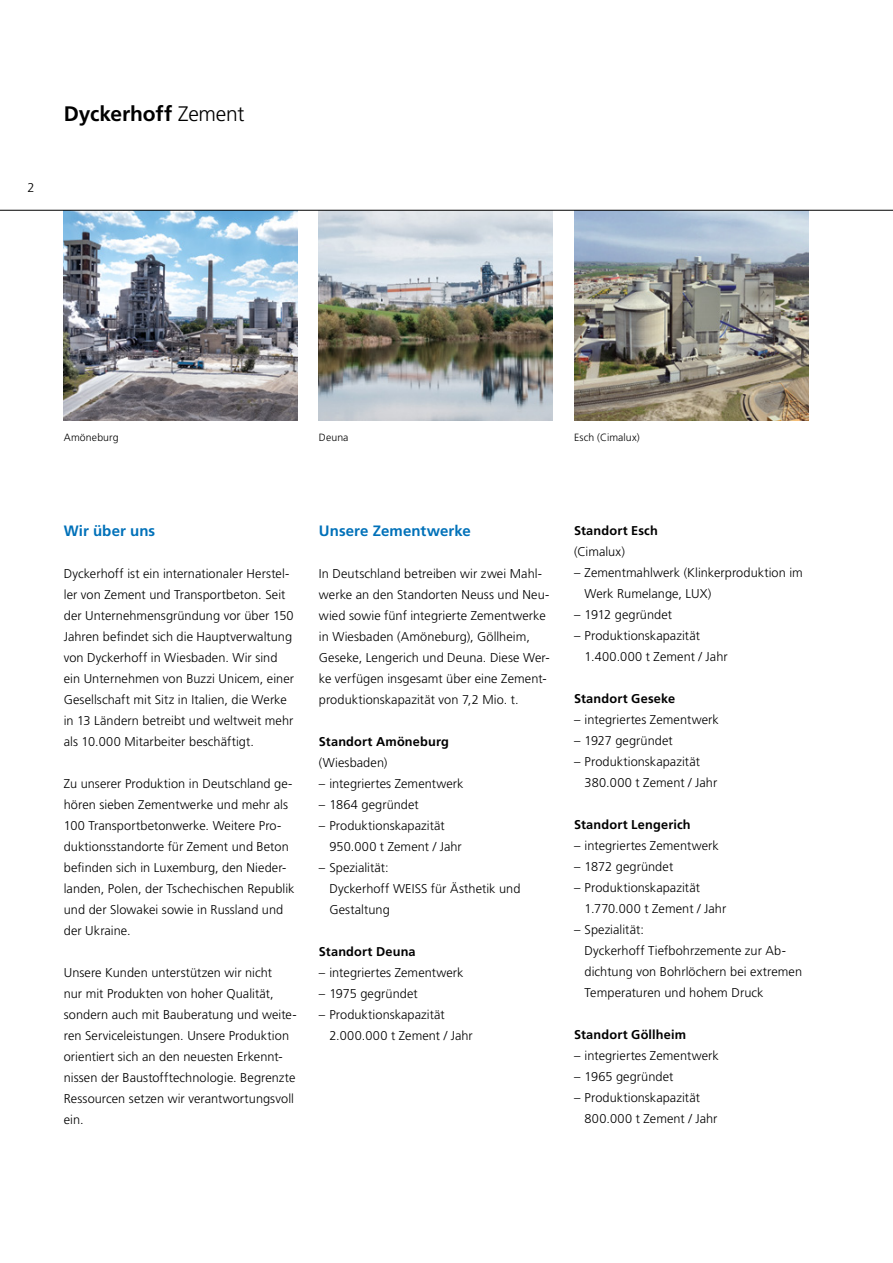
<style>
.page{position:relative;width:893px;height:1263px;background:#fff}
.page>*{position:absolute;margin:0;border:0;box-sizing:border-box;transform-origin:0 0}
.t1{font:700 21px "Frutiger LT Std";letter-spacing:-.005em;color:#000}
.t2{font:700 15px "Frutiger LT Std";letter-spacing:.005em;color:#0071b9}
.t3{font:300 12.75px/21px "Frutiger LT Std";letter-spacing:.005em;color:#000}
.t4{font:700 12.75px "Frutiger LT Std";letter-spacing:.01em;color:#000}
.t5{font:300 10.5px "Frutiger LT Std";letter-spacing:.01em;color:#000}
.s1{font-weight:300}
</style>
<div class="page">
<img style="left:64px;top:211px;width:234px;height:209px">
<img style="left:319px;top:211px;width:234px;height:209px">
<img style="left:574px;top:211px;width:234px;height:209px">
<hr style="left:0;top:210px;width:893px;height:1px;background:#000">
<p class="t3" style="left:28px;top:177px;width:9px">2</p>
<h1 class="t1" style="left:64px;top:101px;width:182px">Dyckerhoff <span class="s1">Zement</span></h1>
<p class="t5" style="left:64px;top:431px;width:56px">Amöneburg</p>
<p class="t5" style="left:319px;top:431px;width:31px">Deuna</p>
<p class="t5" style="left:574px;top:431px;width:67px">Esch (Cimalux)</p>
<p class="t2" style="left:64px;top:522px;width:93px">Wir über uns</p>
<p class="t3" style="left:64px;top:564px;width:232px">Dyckerhoff ist ein internationaler Herstel&shy;ler von Zement und Transportbeton. Seit der Unternehmensgründung vor über 150<br>Jahren befindet sich die Hauptverwaltung von Dyckerhoff in Wiesbaden. Wir sind ein Unternehmen von Buzzi Unicem, einer Gesellschaft mit Sitz in Italien, die Werke in 13 Ländern betreibt und weltweit mehr als 10.000 Mitarbeiter beschäftigt.</p>
<p class="t3" style="left:64px;top:774px;width:232px">Zu unserer Produktion in Deutschland ge&shy;hören sieben Zementwerke und mehr als 100 Transportbetonwerke. Weitere Pro&shy;duktionsstandorte für Zement und Beton befinden sich in Luxemburg, den Nieder&shy;landen, Polen, der Tschechischen Republik und der Slowakei sowie in Russland und der Ukraine.</p>
<p class="t3" style="left:64px;top:963px;width:234px">Unsere Kunden unterstützen wir nicht<br>nur mit Produkten von hoher Qualität, sondern auch mit Bauberatung und weite&shy;ren Serviceleistungen. Unsere Produktion orientiert sich an den neuesten Erkennt&shy;nissen der Baustofftechnologie. Begrenzte Ressourcen setzen wir verantwortungsvoll ein.</p>
<p class="t2" style="left:319px;top:522px;width:153px">Unsere Zementwerke</p>
<p class="t3" style="left:319px;top:564px;width:232px">In Deutschland betreiben wir zwei Mahl&shy;werke an den Standorten Neuss und Neu&shy;wied sowie fünf integrierte Zementwerke in Wiesbaden (Amöneburg), Göllheim, Geseke, Lengerich und Deuna. Diese Wer&shy;ke verfügen insgesamt über eine Zement&shy;produktionskapazität von 7,2 Mio. t.</p>
<p class="t4" style="left:319px;top:734px;width:132px">Standort Amöneburg</p>
<p class="t3" style="left:319px;top:753px;width:70px">(Wiesbaden)</p>
<p class="t3" style="left:319px;top:774px;width:146px">– integriertes Zementwerk</p>
<p class="t3" style="left:319px;top:795px;width:101px">– 1864 gegründet</p>
<p class="t3" style="left:329px;top:816px;width:134px;text-indent:-11px">– Produktionskapazität<br>950.000 t Zement / Jahr</p>
<p class="t3" style="left:329px;top:858px;width:193px;text-indent:-11px">– Spezialität:<br>Dyckerhoff WEISS für Ästhetik und<br>Gestaltung</p>
<p class="t4" style="left:319px;top:944px;width:98px">Standort Deuna</p>
<p class="t3" style="left:319px;top:963px;width:146px">– integriertes Zementwerk</p>
<p class="t3" style="left:319px;top:984px;width:100px">– 1975 gegründet</p>
<p class="t3" style="left:329px;top:1005px;width:145px;text-indent:-11px">– Produktionskapazität<br>2.000.000 t Zement / Jahr</p>
<p class="t4" style="left:574px;top:523px;width:85px">Standort Esch</p>
<p class="t3" style="left:574px;top:541px;width:52px">(Cimalux)</p>
<p class="t3" style="left:585px;top:562px;width:220px;text-indent:-11px">– Zementmahlwerk (Klinkerproduktion im<br>Werk Rumelange, LUX)</p>
<p class="t3" style="left:574px;top:604px;width:100px">– 1912 gegründet</p>
<p class="t3" style="left:585px;top:625px;width:145px;text-indent:-11px">– Produktionskapazität<br>1.400.000 t Zement / Jahr</p>
<p class="t4" style="left:574px;top:691px;width:103px">Standort Geseke</p>
<p class="t3" style="left:574px;top:709px;width:146px">– integriertes Zementwerk</p>
<p class="t3" style="left:574px;top:730px;width:100px">– 1927 gegründet</p>
<p class="t3" style="left:585px;top:751px;width:134px;text-indent:-11px">– Produktionskapazität<br>380.000 t Zement / Jahr</p>
<p class="t4" style="left:574px;top:817px;width:118px">Standort Lengerich</p>
<p class="t3" style="left:574px;top:835px;width:146px">– integriertes Zementwerk</p>
<p class="t3" style="left:574px;top:856px;width:101px">– 1872 gegründet</p>
<p class="t3" style="left:585px;top:877px;width:143px;text-indent:-11px">– Produktionskapazität<br>1.770.000 t Zement / Jahr</p>
<p class="t3" style="left:585px;top:919px;width:219px;text-indent:-11px">– Spezialität:<br>Dyckerhoff Tiefbohrzemente zur Ab&shy;dichtung von Bohrlöchern bei extremen<br>Temperaturen und hohem Druck</p>
<p class="t4" style="left:574px;top:1027px;width:113px">Standort Göllheim</p>
<p class="t3" style="left:574px;top:1045px;width:146px">– integriertes Zementwerk</p>
<p class="t3" style="left:574px;top:1066px;width:101px">– 1965 gegründet</p>
<p class="t3" style="left:585px;top:1087px;width:134px;text-indent:-11px">– Produktionskapazität<br>800.000 t Zement / Jahr</p>
</div>
